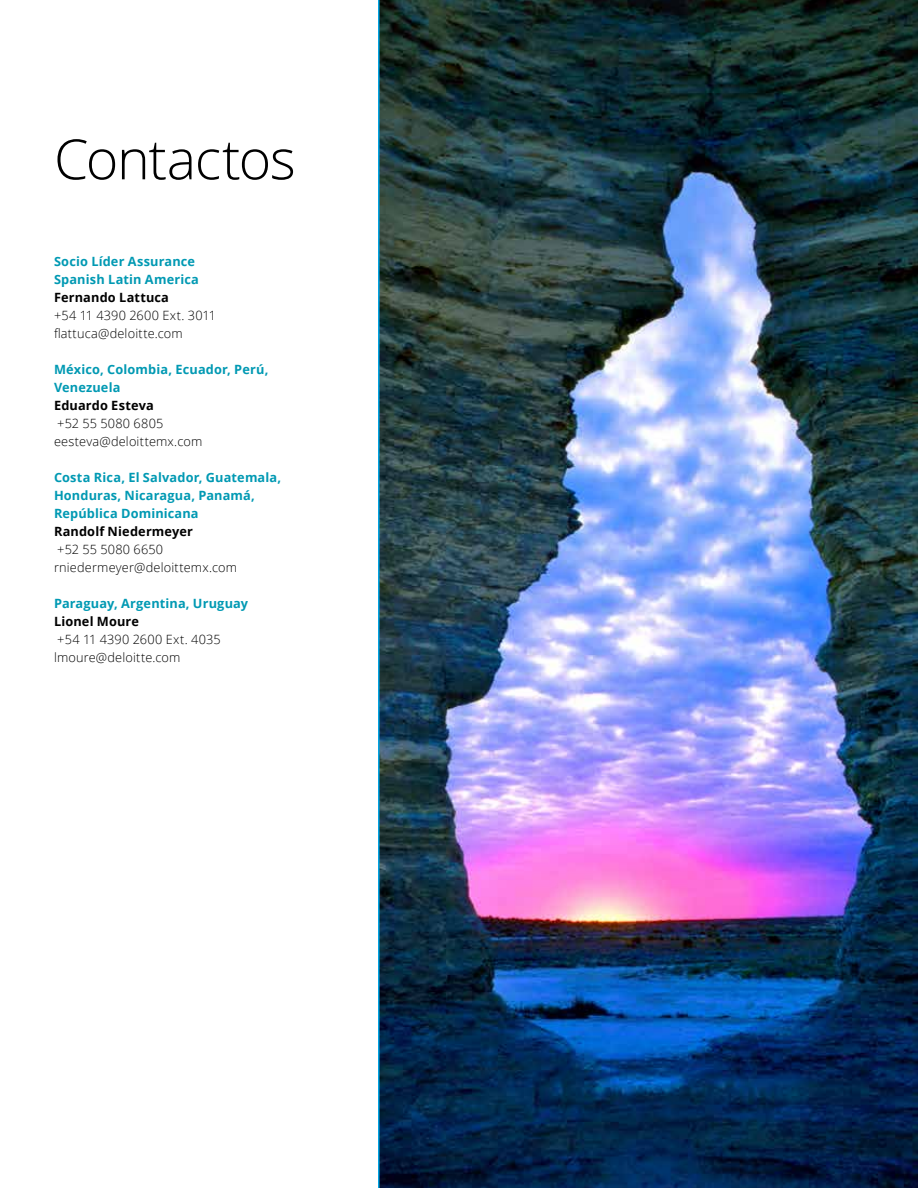
<style>
.page{position:relative;width:918px;height:1188px;background:#fff}
.page>*{position:absolute;margin:0;border:0;box-sizing:border-box;transform-origin:0 0}
.t1{font:300 55.5px "Open Sans";letter-spacing:-.025em;color:#000}
.t2{font:700 12.75px/18px "Open Sans";letter-spacing:.01em;color:#0099b3}
.t3{font:300 12.75px/18px "Open Sans";letter-spacing:.015em;color:#000}
.t4{font:700 12.75px "Open Sans";letter-spacing:.015em;color:#000}
</style>
<div class="page">
<img style="left:378px;top:0;width:540px;height:1188px">
<h1 class="t1" style="left:54px;top:121px;width:243px">Contactos</h1>
<p class="t2" style="left:54px;top:252px;width:146px">Socio Líder Assurance<br>Spanish Latin America</p>
<p class="t4" style="left:54px;top:289px;width:117px">Fernando Lattuca</p>
<p class="t3" style="left:54px;top:306px;width:164px">+54 11 4390 2600 Ext. 3011 flattuca@deloitte.com</p>
<p class="t2" style="left:54px;top:360px;width:216px">México, Colombia, Ecuador, Perú,<br>Venezuela</p>
<p class="t4" style="left:54px;top:397px;width:101px">Eduardo Esteva</p>
<p class="t3" style="left:54px;top:414px;width:150px">+52 55 5080 6805 eesteva@deloittemx.com</p>
<p class="t2" style="left:54px;top:468px;width:229px">Costa Rica, El Salvador, Guatemala,<br>Honduras, Nicaragua, Panamá,<br>República Dominicana</p>
<p class="t4" style="left:54px;top:523px;width:141px">Randolf Niedermeyer</p>
<p class="t3" style="left:54px;top:540px;width:185px">+52 55 5080 6650 rniedermeyer@deloittemx.com</p>
<p class="t2" style="left:54px;top:594px;width:196px">Paraguay, Argentina, Uruguay</p>
<p class="t4" style="left:54px;top:613px;width:87px">Lionel Moure</p>
<p class="t3" style="left:54px;top:630px;width:168px">+54 11 4390 2600 Ext. 4035 lmoure@deloitte.com</p>
</div>
